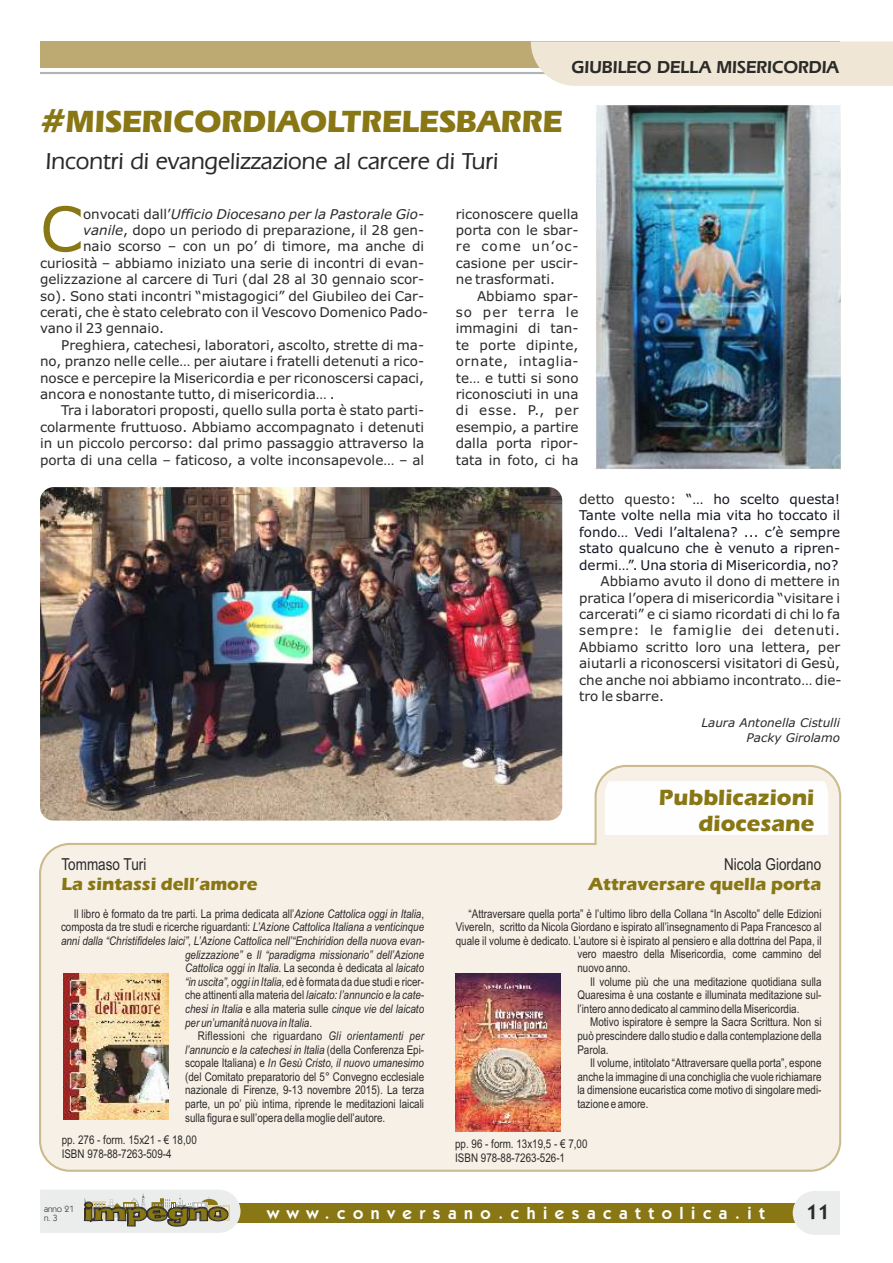
<style>
.page{position:relative;width:893px;height:1263px;background:#fff}
.page>*{position:absolute;margin:0;border:0;box-sizing:border-box;transform-origin:0 0}
.t1{font:61.65px "Verdana";color:#887714}
.t2{font:700 31.95px "Eras IT Cby BT";color:#887714}
.t3{font:500 24px "Eras IT Cby BT";color:#2b2a29}
.t4{font:700 22.8px/26.1px "Eras ITC";color:#887714;text-align:right}
.t5{font:600 21px "Kabel IT Cby BT";color:#2b2a29}
.t6{font:700 18.15px "Eras ITC";color:#887714}
.t7{font:600 18px "Eras IT Cby BT";color:#2b2a29}
.t8{font:600 17.25px "Kabel IT Cby BT";letter-spacing:.44em;color:#fefefe}
.t9{font:16.5px "Arial Narrow";color:#2b2a29}
.t10{font:13.5px/16.4px "Verdana";color:#2b2a29;text-align:justify}
.t11{font:13.5px/16.4px "Verdana";color:#141823;text-align:justify}
.t12{font:italic 13.5px "Verdana";color:#2b2a29}
.t13{font:12px/13.6px "Arial Narrow";color:#2b2a29}
.t14{font:italic 12px "Arial Narrow";color:#2b2a29}
.t15{font:12px "Arial Narrow";letter-spacing:.02em;color:#2b2a29}
.t16{font:italic 12px/14.5px "Verdana";color:#2b2a29;text-align:right}
.t17{font:9px/8.9px "Kabel IT Cby BT";color:#2b2a29}
.s1{font-style:normal}
.s2{font-style:italic}
.s3{color:#2b2a29}
</style>
<div class="page">
<div style="left:41px;top:1203px;width:799px;height:19px;background:#887714"></div>
<svg style="left:793px;top:1191px;width:47px;height:44px;background:#ecedec"></svg>
<svg style="left:40px;top:1190px;width:201px;height:43px;background:#c7c5b5"></svg>
<div style="left:40px;top:42px;width:800px;height:26px;background:#bdaa73"></div>
<hr style="left:40px;top:72px;width:800px;height:2px;background:#b2b3b3">
<img style="left:596px;top:105px;width:244px;height:364px">
<div style="left:531px;top:42px;width:362px;height:44px;background:#efe6d6"></div>
<img style="left:40px;top:487px;width:522px;height:334px;border-radius:14px">
<svg style="left:39px;top:764px;width:803px;height:408px;background:#ede5db"></svg>
<svg style="left:605px;top:781px;width:223px;height:54px"></svg>
<img style="left:64px;top:974px;width:104px;height:145px">
<img style="left:456px;top:974px;width:104px;height:157px">
<h3 class="t7" style="left:571px;top:59px;width:269px">GIUBILEO DELLA MISERICORDIA</h3>
<h2 class="t2" style="left:41px;top:108px;width:523px">#MISERICORDIAOLTRELESBARRE</h2>
<h3 class="t3" style="left:46px;top:150px;width:454px">Incontri di evangelizzazione al carcere di Turi</h3>
<p class="t10" style="left:456px;top:207px;width:124px">riconoscere quella porta con le sbar&shy;re come un’oc&shy;casione per uscir&shy;ne trasformati.</p>
<p class="t10" style="left:456px;top:289px;width:124px;text-indent:21px">Abbiamo spar&shy;so per terra le immagini di tan&shy;te porte dipinte, ornate, intaglia&shy;te… e tutti si sono riconosciuti in una di esse. P., per esempio, a partire dalla porta ripor&shy;tata in foto, ci ha</p>
<h1 class="t1" style="left:40px;top:204px;width:44px">C</h1>
<p class="t12" style="left:83px;top:208px;width:343px"><span class="s1">onvocati dall’</span>Ufficio Diocesano per la Pastorale Gio-</p>
<p class="t10" style="left:83px;top:223px;width:343px"><span class="s2">vanile</span>, dopo un periodo di preparazione, il 28 gen-</p>
<p class="t10" style="left:83px;top:239px;width:343px">naio scorso – con un po’ di timore, ma anche di</p>
<p class="t10" style="left:40px;top:256px;width:386px">curiosità – abbiamo iniziato una serie di incontri di evan-</p>
<p class="t10" style="left:40px;top:272px;width:386px">gelizzazione al carcere di Turi (dal 28 al 30 gennaio scor-</p>
<p class="t10" style="left:40px;top:289px;width:386px">so). Sono stati incontri “mistagogici” del Giubileo dei Car-</p>
<p class="t10" style="left:40px;top:305px;width:390px">cerati, che è stato celebrato con il Vescovo Domenico Pado-</p>
<p class="t10" style="left:40px;top:321px;width:125px">vano il 23 gennaio.</p>
<p class="t10" style="left:61px;top:338px;width:364px">Preghiera, catechesi, laboratori, ascolto, strette di ma-</p>
<p class="t10" style="left:40px;top:354px;width:386px">no, pranzo nelle celle… per aiutare i fratelli detenuti a rico-</p>
<p class="t10" style="left:40px;top:371px;width:386px">nosce e percepire la Misericordia e per riconoscersi capaci,</p>
<p class="t10" style="left:40px;top:387px;width:296px">ancora e nonostante tutto, di misericordia… .</p>
<p class="t10" style="left:61px;top:403px;width:364px">Tra i laboratori proposti, quello sulla porta è stato parti-</p>
<p class="t10" style="left:40px;top:420px;width:386px">colarmente fruttuoso. Abbiamo accompagnato i detenuti</p>
<p class="t10" style="left:40px;top:436px;width:386px">in un piccolo percorso: dal primo passaggio attraverso la</p>
<p class="t10" style="left:40px;top:453px;width:386px">porta di una cella – faticoso, a volte inconsapevole… – al</p>
<p class="t11" style="left:579px;top:492px;width:262px"><span class="s3">detto questo:</span> “… ho scelto questa!<br>Tante volte nella mia vita ho toccato il fondo… Vedi l’altalena? ... c’è sempre stato qualcuno che è venuto a ripren&shy;dermi…”. Una storia di Misericordia, no?</p>
<p class="t10" style="left:579px;top:574px;width:264px;text-indent:21px">Abbiamo avuto il dono di mettere in pratica l’opera di misericordia “visitare i carcerati” e ci siamo ricordati di chi lo fa sempre: le famiglie dei detenuti.<br>Abbiamo scritto loro una lettera, per aiutarli a riconoscersi visitatori di Gesù, che anche noi abbiamo incontrato… die&shy;tro le sbarre.</p>
<p class="t16" style="left:701px;top:717px;width:140px">Laura Antonella Cistulli<br>Packy Girolamo</p>
<h3 class="t4" style="left:659px;top:786px;width:157px">Pubblicazioni diocesane</h3>
<h3 class="t9" style="left:724px;top:858px;width:99px">Nicola Giordano</h3>
<h3 class="t6" style="left:588px;top:877px;width:234px">Attraversare quella porta</h3>
<p class="t13" style="left:469px;top:908px;width:354px">“Attraversare quella porta” è l’ultimo libro della Collana “In Ascolto” delle Edizioni</p>
<p class="t13" style="left:456px;top:921px;width:367px">VivereIn, scritto da Nicola Giordano e ispirato all’insegnamento di Papa Francesco al</p>
<p class="t13" style="left:456px;top:935px;width:367px">quale il volume è dedicato. L’autore si è ispirato al pensiero e alla dottrina del Papa, il</p>
<p class="t13" style="left:577px;top:948px;width:246px">vero maestro della Misericordia, come cammino del</p>
<p class="t13" style="left:577px;top:962px;width:55px">nuovo anno.</p>
<p class="t13" style="left:590px;top:976px;width:233px">Il volume più che una meditazione quotidiana sulla</p>
<p class="t13" style="left:577px;top:989px;width:246px">Quaresima è una costante e illuminata meditazione sul-</p>
<p class="t13" style="left:577px;top:1003px;width:224px">l’intero anno dedicato al cammino della Misericordia.</p>
<p class="t13" style="left:590px;top:1016px;width:233px">Motivo ispiratore è sempre la Sacra Scrittura. Non si</p>
<p class="t13" style="left:577px;top:1030px;width:246px">può prescindere dallo studio e dalla contemplazione della</p>
<p class="t13" style="left:577px;top:1043px;width:33px">Parola.</p>
<p class="t13" style="left:590px;top:1057px;width:233px">Il volume, intitolato “Attraversare quella porta”, espone</p>
<p class="t13" style="left:577px;top:1071px;width:246px">anche la immagine di una conchiglia che vuole richiamare</p>
<p class="t13" style="left:577px;top:1084px;width:246px">la dimensione eucaristica come motivo di singolare medi-</p>
<p class="t13" style="left:577px;top:1098px;width:73px">tazione e amore.</p>
<h3 class="t9" style="left:61px;top:858px;width:86px">Tommaso Turi</h3>
<h3 class="t6" style="left:61px;top:878px;width:198px">La sintassi dell’amore</h3>
<p class="t13" style="left:74px;top:908px;width:352px">Il libro è formato da tre parti. La prima dedicata all’<span class="s2">Azione Cattolica oggi in Italia</span>,</p>
<p class="t13" style="left:61px;top:921px;width:365px">composta da tre studi e ricerche riguardanti: <span class="s2">L’Azione Cattolica Italiana a venticinque</span></p>
<p class="t14" style="left:61px;top:936px;width:365px">anni dalla “Christifideles laici”<span class="s1">,</span> L’Azione Cattolica nell’“Enchiridion della nuova evan-</p>
<p class="t14" style="left:185px;top:950px;width:241px">gelizzazione” <span class="s1">e</span> Il “paradigma missionario” dell’Azione</p>
<p class="t14" style="left:185px;top:963px;width:241px">Cattolica oggi in Italia<span class="s1">. La seconda è dedicata al</span> laicato</p>
<p class="t13" style="left:185px;top:976px;width:240px"><span class="s2">“in uscita”, oggi in Italia,</span> ed è formata da due studi e ricer-</p>
<p class="t13" style="left:185px;top:989px;width:241px">che attinenti alla materia del <span class="s2">laicato: l’annuncio e la cate-</span></p>
<p class="t14" style="left:185px;top:1004px;width:241px">chesi in Italia <span class="s1">e alla materia sulle</span> cinque vie del laicato</p>
<p class="t14" style="left:185px;top:1018px;width:128px">per un’umanità nuova in Italia<span class="s1">.</span></p>
<p class="t15" style="left:198px;top:1031px;width:228px">Riflessioni che riguardano <span class="s2">Gli orientamenti per</span></p>
<p class="t14" style="left:185px;top:1045px;width:241px">l’annuncio e la catechesi in Italia <span class="s1">(della Conferenza Epi-</span></p>
<p class="t14" style="left:185px;top:1058px;width:240px"><span class="s1">scopale Italiana) e</span> In Gesù Cristo, il nuovo umanesimo</p>
<p class="t13" style="left:185px;top:1071px;width:241px">(del Comitato preparatorio del 5° Convegno ecclesiale</p>
<p class="t13" style="left:185px;top:1084px;width:241px">nazionale di Firenze, 9-13 novembre 2015). La terza</p>
<p class="t13" style="left:185px;top:1098px;width:240px">parte, un po’ più intima, riprende le meditazioni laicali</p>
<p class="t13" style="left:185px;top:1112px;width:202px">sulla figura e sull’opera della moglie dell’autore.</p>
<p class="t13" style="left:62px;top:1134px;width:137px">pp. 276 - form. 15x21 - € 18,00<br>ISBN 978-88-7263-509-4</p>
<p class="t13" style="left:455px;top:1138px;width:134px">pp. 96 - form. 13x19,5 - € 7,00<br>ISBN 978-88-7263-526-1</p>
<p class="t17" style="left:44px;top:1205px;width:32px">anno 21 n. 3</p>
<h3 class="t8" style="left:267px;top:1205px;width:499px">www.conversano.chiesacattolica.it</h3>
<h3 class="t5" style="left:807px;top:1203px;width:25px">11</h3>
</div>
